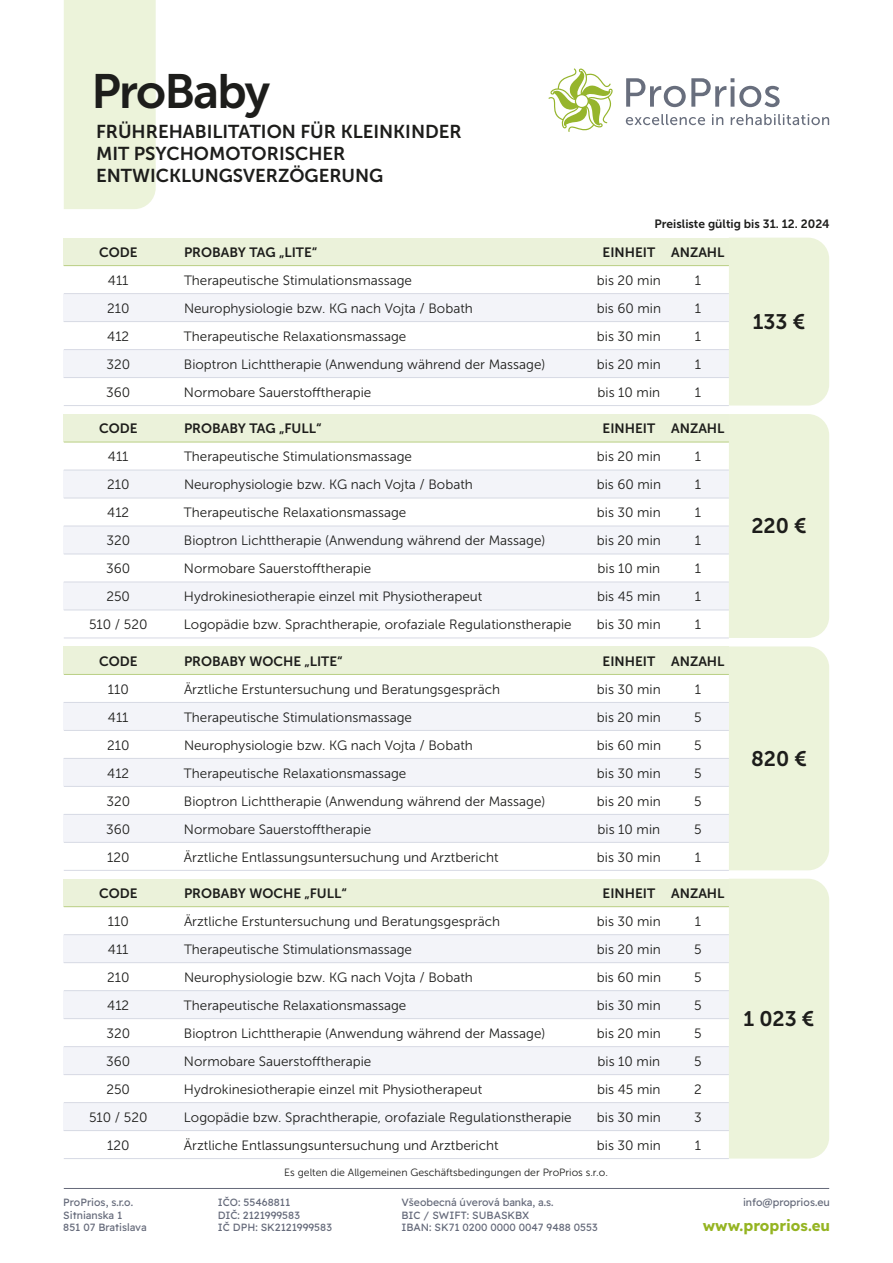
<style>
.page{position:relative;width:893px;height:1263px;background:#fff}
.page>*{position:absolute;margin:0;border:0;box-sizing:border-box;transform-origin:0 0}
.t1{font:48px "Museo Sans 700";letter-spacing:-.035em;color:#1d1d1b}
.t2{font:21px "Museo Sans 700";color:#1d1d1b}
.t3{font:18.6px/22.4px "Museo Sans 700";color:#1d1d1b}
.t4{font:700 15px "Readex Pro";color:#95b422}
.t5{font:13.5px/28px "Museo Sans 300";color:#1d1d1b;text-align:justify}
.t6{font:13.5px "Museo Sans 700";color:#1d1d1b}
.t7{font:12px "Museo Sans 700";color:#1d1d1b}
.t8{font:10.5px/12.6px "Readex Pro";color:#656a7a}
.t9{font:10.5px "Museo Sans 300";color:#1d1d1b}
</style>
<div class="page">
<div style="left:64px;top:1102px;width:665px;height:28px;background:#f3f4f9"></div>
<div style="left:64px;top:582px;width:665px;height:28px;background:#f3f4f9"></div>
<hr style="left:64px;top:609px;width:665px;height:1px;background:#d7dae4">
<div style="left:64px;top:350px;width:665px;height:28px;background:#f3f4f9"></div>
<div style="left:729px;top:238px;width:100px;height:168px;background:#ecf3da"></div>
<div style="left:64px;top:0;width:92px;height:209px;background:#ecf3da"></div>
<hr style="left:64px;top:1188px;width:765px;height:1px;background:#656a7a">
<svg style="left:548px;top:68px;width:65px;height:64px"></svg>
<svg style="left:626px;top:78px;width:154px;height:29px"></svg>
<svg style="left:626px;top:114px;width:203px;height:11px"></svg>
<div style="left:64px;top:238px;width:665px;height:28px;background:#ebf2da"></div>
<div style="left:64px;top:294px;width:665px;height:28px;background:#f3f4f9"></div>
<hr style="left:64px;top:293px;width:665px;height:1px;background:#d7dae4">
<hr style="left:64px;top:265px;width:665px;height:1px;background:#bacf84">
<hr style="left:64px;top:321px;width:665px;height:1px;background:#d7dae4">
<hr style="left:64px;top:349px;width:665px;height:1px;background:#d7dae4">
<hr style="left:64px;top:377px;width:665px;height:1px;background:#d7dae4">
<hr style="left:64px;top:405px;width:665px;height:1px;background:#d7dae4">
<div style="left:64px;top:526px;width:665px;height:28px;background:#f3f4f9"></div>
<div style="left:729px;top:414px;width:100px;height:224px;background:#ecf3da"></div>
<div style="left:64px;top:414px;width:665px;height:28px;background:#ebf2da"></div>
<div style="left:64px;top:470px;width:665px;height:28px;background:#f3f4f9"></div>
<hr style="left:64px;top:470px;width:665px;height:1px;background:#d7dae4">
<hr style="left:64px;top:442px;width:665px;height:1px;background:#bacf84">
<hr style="left:64px;top:498px;width:665px;height:1px;background:#d7dae4">
<hr style="left:64px;top:526px;width:665px;height:1px;background:#d7dae4">
<hr style="left:64px;top:554px;width:665px;height:1px;background:#d7dae4">
<hr style="left:64px;top:581px;width:665px;height:1px;background:#d7dae4">
<hr style="left:64px;top:637px;width:665px;height:1px;background:#d7dae4">
<div style="left:64px;top:814px;width:665px;height:28px;background:#f3f4f9"></div>
<hr style="left:64px;top:842px;width:665px;height:1px;background:#d7dae4">
<div style="left:64px;top:758px;width:665px;height:28px;background:#f3f4f9"></div>
<div style="left:729px;top:646px;width:100px;height:224px;background:#ecf3da"></div>
<div style="left:64px;top:646px;width:665px;height:28px;background:#ebf2da"></div>
<div style="left:64px;top:702px;width:665px;height:28px;background:#f3f4f9"></div>
<hr style="left:64px;top:702px;width:665px;height:1px;background:#d7dae4">
<hr style="left:64px;top:674px;width:665px;height:1px;background:#bacf84">
<hr style="left:64px;top:730px;width:665px;height:1px;background:#d7dae4">
<hr style="left:64px;top:758px;width:665px;height:1px;background:#d7dae4">
<hr style="left:64px;top:786px;width:665px;height:1px;background:#d7dae4">
<hr style="left:64px;top:814px;width:665px;height:1px;background:#d7dae4">
<div style="left:64px;top:1046px;width:665px;height:28px;background:#f3f4f9"></div>
<hr style="left:64px;top:1074px;width:665px;height:1px;background:#d7dae4">
<div style="left:64px;top:991px;width:665px;height:28px;background:#f3f4f9"></div>
<div style="left:729px;top:879px;width:100px;height:279px;background:#ecf3da"></div>
<div style="left:64px;top:879px;width:665px;height:28px;background:#ebf2da"></div>
<div style="left:64px;top:935px;width:665px;height:28px;background:#f3f4f9"></div>
<hr style="left:64px;top:934px;width:665px;height:1px;background:#d7dae4">
<hr style="left:64px;top:906px;width:665px;height:1px;background:#bacf84">
<hr style="left:64px;top:962px;width:665px;height:1px;background:#d7dae4">
<hr style="left:64px;top:990px;width:665px;height:1px;background:#d7dae4">
<hr style="left:64px;top:1018px;width:665px;height:1px;background:#d7dae4">
<hr style="left:64px;top:1046px;width:665px;height:1px;background:#d7dae4">
<hr style="left:64px;top:1102px;width:665px;height:1px;background:#d7dae4">
<hr style="left:64px;top:1130px;width:665px;height:1px;background:#d7dae4">
<hr style="left:64px;top:870px;width:665px;height:1px;background:#d7dae4">
<hr style="left:64px;top:1158px;width:665px;height:1px;background:#d7dae4">
<h1 class="t1" style="left:91px;top:72px;width:180px">ProBaby</h1>
<h3 class="t3" style="left:96px;top:122px;width:367px">FRÜHREHABILITATION FÜR KLEINKINDER<br>MIT PSYCHOMOTORISCHER<br>ENTWICKLUNGSVERZÖGERUNG</h3>
<p class="t6" style="left:99px;top:247px;width:40px">CODE</p>
<p class="t5" style="left:106px;top:268px;width:26px;text-align:left">411<br>210<br>412<br>320<br>360</p>
<p class="t6" style="left:99px;top:423px;width:40px">CODE</p>
<p class="t5" style="left:89px;top:444px;width:60px;text-align:center">411<br>210<br>412<br>320<br>360<br>250<br>510 / 520</p>
<p class="t6" style="left:99px;top:656px;width:40px">CODE</p>
<p class="t5" style="left:106px;top:676px;width:26px;text-align:left">110<br>411<br>210<br>412<br>320<br>360<br>120</p>
<p class="t6" style="left:99px;top:888px;width:40px">CODE</p>
<p class="t5" style="left:89px;top:909px;width:60px;text-align:center">110<br>411<br>210<br>412<br>320<br>360<br>250<br>510 / 520<br>120</p>
<p class="t6" style="left:184px;top:247px;width:135px">PROBABY TAG „LITE“</p>
<p class="t5" style="left:184px;top:268px;width:363px;text-align:left">Therapeutische Stimulationsmassage<br>Neurophysiologie bzw. KG nach Vojta / Bobath Therapeutische Relaxationsmassage<br>Bioptron Lichttherapie (Anwendung während der Massage)<br>Normobare Sauerstofftherapie</p>
<p class="t6" style="left:184px;top:423px;width:139px">PROBABY TAG „FULL“</p>
<p class="t5" style="left:184px;top:444px;width:389px;text-align:left">Therapeutische Stimulationsmassage<br>Neurophysiologie bzw. KG nach Vojta / Bobath<br>Therapeutische Relaxationsmassage<br>Bioptron Lichttherapie (Anwendung während der Massage)<br>Normobare Sauerstofftherapie<br>Hydrokinesiotherapie einzel mit Physiotherapeut<br>Logopädie bzw. Sprachtherapie, orofaziale Regulationstherapie</p>
<p class="t6" style="left:184px;top:656px;width:160px">PROBABY WOCHE „LITE“</p>
<p class="t5" style="left:184px;top:676px;width:363px;text-align:left">Ärztliche Erstuntersuchung und Beratungsgespräch Therapeutische Stimulationsmassage<br>Neurophysiologie bzw. KG nach Vojta / Bobath Therapeutische Relaxationsmassage<br>Bioptron Lichttherapie (Anwendung während der Massage)<br>Normobare Sauerstofftherapie<br>Ärztliche Entlassungsuntersuchung und Arztbericht</p>
<p class="t6" style="left:184px;top:888px;width:164px">PROBABY WOCHE „FULL“</p>
<p class="t5" style="left:184px;top:909px;width:389px;text-align:left">Ärztliche Erstuntersuchung und Beratungsgespräch Therapeutische Stimulationsmassage<br>Neurophysiologie bzw. KG nach Vojta / Bobath<br>Therapeutische Relaxationsmassage<br>Bioptron Lichttherapie (Anwendung während der Massage)<br>Normobare Sauerstofftherapie<br>Hydrokinesiotherapie einzel mit Physiotherapeut<br>Logopädie bzw. Sprachtherapie, orofaziale Regulationstherapie Ärztliche Entlassungsuntersuchung und Arztbericht</p>
<p class="t7" style="left:655px;top:219px;width:177px">Preisliste gültig bis 31. 12. 2024</p>
<p class="t6" style="left:603px;top:247px;width:54px">EINHEIT</p>
<p class="t5" style="left:597px;top:268px;width:66px">bis 20 min bis 60 min bis 30 min bis 20 min bis 10 min</p>
<p class="t6" style="left:603px;top:423px;width:54px">EINHEIT</p>
<p class="t5" style="left:597px;top:444px;width:66px">bis 20 min bis 60 min bis 30 min bis 20 min bis 10 min bis 45 min bis 30 min</p>
<p class="t6" style="left:603px;top:656px;width:54px">EINHEIT</p>
<p class="t5" style="left:597px;top:676px;width:66px">bis 30 min bis 20 min bis 60 min bis 30 min bis 20 min bis 10 min bis 30 min</p>
<p class="t6" style="left:603px;top:888px;width:54px">EINHEIT</p>
<p class="t5" style="left:597px;top:909px;width:66px">bis 30 min bis 20 min bis 60 min bis 30 min bis 20 min bis 10 min bis 45 min bis 30 min bis 30 min</p>
<p class="t6" style="left:671px;top:247px;width:55px">ANZAHL</p>
<p class="t5" style="left:695px;top:268px;width:8px">1<br>1<br>1<br>1<br>1</p>
<p class="t6" style="left:671px;top:423px;width:55px">ANZAHL</p>
<p class="t5" style="left:695px;top:444px;width:8px">1<br>1<br>1<br>1<br>1<br>1<br>1</p>
<p class="t6" style="left:671px;top:656px;width:55px">ANZAHL</p>
<p class="t5" style="left:694px;top:676px;width:9px">1<br>5<br>5<br>5<br>5<br>5<br>1</p>
<p class="t6" style="left:671px;top:888px;width:55px">ANZAHL</p>
<p class="t5" style="left:694px;top:909px;width:9px">1<br>5<br>5<br>5<br>5<br>5<br>2<br>3<br>1</p>
<h2 class="t2" style="left:753px;top:313px;width:54px">133 €</h2>
<h2 class="t2" style="left:751px;top:518px;width:57px">220 €</h2>
<h2 class="t2" style="left:751px;top:750px;width:57px">820 €</h2>
<h2 class="t2" style="left:743px;top:1010px;width:72px">1 023 €</h2>
<p class="t9" style="left:284px;top:1168px;width:325px">Es gelten die Allgemeinen Geschäftsbedingungen der ProPrios s.r.o.</p>
<p class="t8" style="left:63px;top:1196px;width:85px">ProPrios, s.r.o.<br>Sitnianska 1<br>851 07 Bratislava</p>
<p class="t8" style="left:218px;top:1196px;width:115px">IČO: 55468811<br>DIČ: 2121999583<br>IČ DPH: SK2121999583</p>
<p class="t8" style="left:401px;top:1196px;width:198px">Všeobecná úverová banka, a.s.<br>BIC / SWIFT: SUBASKBX<br>IBAN: SK71 0200 0000 0047 9488 0553</p>
<p class="t8" style="left:743px;top:1196px;width:88px">info@proprios.eu</p>
<p class="t4" style="left:703px;top:1216px;width:129px">www.proprios.eu</p>
</div>
